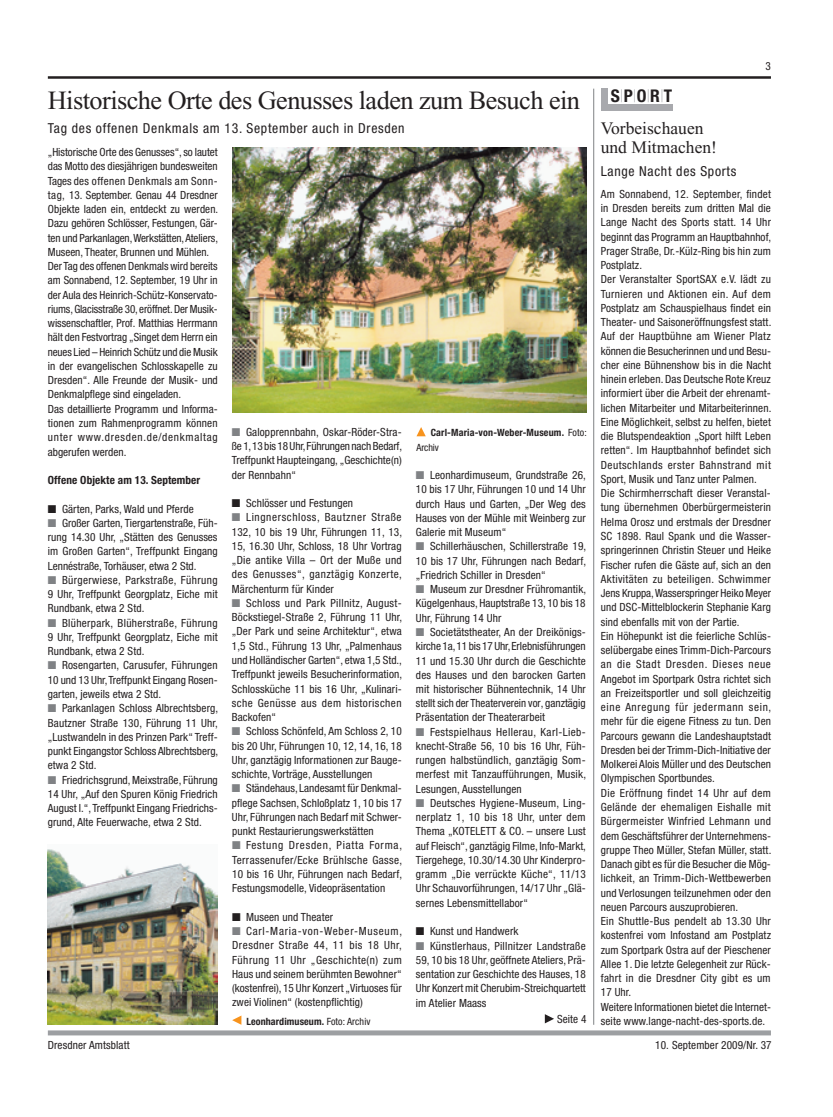
<style>
.page{position:relative;width:833px;height:1117px;background:#fff}
.page>*{position:absolute;margin:0;border:0;box-sizing:border-box;transform-origin:0 0}
.t1{font:26.25px "Times";letter-spacing:-.02em;color:#231f20}
.t2{font:17.5px/18.8px "Times";color:#231f20}
.t3{font:700 condensed 17.5px "Helvetica Neue";color:#231f20}
.t4{font:condensed 13.75px "Helvetica Neue";letter-spacing:.05em;color:#231f20}
.t5{font:condensed 11.25px/14.2px "Helvetica Neue";letter-spacing:.01em;color:#231f20;text-align:justify}
.t6{font:700 condensed 11.25px "Helvetica Neue";letter-spacing:.01em;color:#231f20}
.t7{font:700 condensed 10px/14.2px "Helvetica Neue";letter-spacing:.015em;color:#231f20}
.s1{color:#808285}
.s2{font-weight:400}
.s3{font-weight:100;color:#a8a9ad}
</style>
<div class="page">
<hr style="left:48px;top:76px;width:723px;height:3px;background:#231f20">
<div style="left:48px;top:1030px;width:723px;height:5px;background:#9d9fa2"></div>
<svg style="left:416px;top:427px;width:10px;height:9px"></svg>
<img style="left:232px;top:147px;width:354px;height:266px">
<svg style="left:232px;top:1015px;width:9px;height:9px"></svg>
<img style="left:48px;top:849px;width:170px;height:175px">
<svg style="left:545px;top:1014px;width:9px;height:9px"></svg>
<hr style="left:593px;top:89px;width:1px;height:935px;background:#808285">
<div style="left:601px;top:89px;width:71px;height:22px;background:#a8a9ad"></div>
<div style="left:608px;top:89px;width:65px;height:15px;background:#fff"></div>
<p class="t1" style="left:48px;top:86px;width:533px">Historische Orte des Genusses laden zum Besuch ein</p>
<p class="t4" style="left:48px;top:120px;width:358px">Tag des offenen Denkmals am 13. September auch in Dresden</p>
<p class="t5" style="left:48px;top:145px;width:172px;text-align:left">„Historische Orte des Genusses“, so lautet das Motto des diesjährigen bundesweiten Tages des offenen Denkmals am Sonn&shy;tag, 13. September. Genau 44 Dresdner Objekte laden ein, entdeckt zu werden.<br>Dazu gehören Schlösser, Festungen, Gär&shy;ten und Parkanlagen, Werkstätten, Ateliers, Museen, Theater, Brunnen und Mühlen.<br>Der Tag des offenen Denkmals wird bereits am Sonnabend, 12. September, 19 Uhr in der Aula des Heinrich-Schütz-Konservato&shy;riums, Glacisstraße 30, eröffnet. Der Musik&shy;wissenschaftler, Prof. Matthias Herrmann hält den Festvortrag „Singet dem Herrn ein neues Lied – Heinrich Schütz und die Musik in der evangelischen Schlosskapelle zu Dresden“. Alle Freunde der Musik- und Denkmalpflege sind eingeladen.<br>Das detaillierte Programm und Informa&shy;tionen zum Rahmenprogramm können unter www.dresden.de/denkmaltag abgerufen werden.</p>
<p class="t6" style="left:48px;top:473px;width:154px">Offene Objekte am 13. September</p>
<p class="t5" style="left:48px;top:501px;width:147px">■ Gärten, Parks, Wald und Pferde</p>
<p class="t5" style="left:48px;top:515px;width:171px"><span class="s1">■</span> Großer Garten, Tiergartenstraße, Füh&shy;rung 14.30 Uhr, „Stätten des Genusses im Großen Garten“, Treffpunkt Eingang Lennéstraße, Torhäuser, etwa 2 Std.</p>
<p class="t5" style="left:48px;top:572px;width:171px"><span class="s1">■</span> Bürgerwiese, Parkstraße, Führung 9 Uhr, Treffpunkt Georgplatz, Eiche mit Rundbank, etwa 2 Std.</p>
<p class="t5" style="left:48px;top:615px;width:171px"><span class="s1">■</span> Blüherpark, Blüherstraße, Führung 9 Uhr, Treffpunkt Georgplatz, Eiche mit Rundbank, etwa 2 Std.</p>
<p class="t5" style="left:48px;top:658px;width:171px"><span class="s1">■</span> Rosengarten, Carusufer, Führungen 10 und 13 Uhr, Treffpunkt Eingang Rosen&shy;garten, jeweils etwa 2 Std.</p>
<p class="t5" style="left:48px;top:701px;width:172px"><span class="s1">■</span> Parkanlagen Schloss Albrechtsberg, Bautzner Straße 130, Führung 11 Uhr, „Lustwandeln in des Prinzen Park“ Treff&shy;punkt Eingangstor Schloss Albrechtsberg, etwa 2 Std.</p>
<p class="t5" style="left:48px;top:772px;width:171px"><span class="s1">■</span> Friedrichsgrund, Meixstraße, Führung 14 Uhr, „Auf den Spuren König Friedrich August I.“, Treffpunkt Eingang Friedrichs&shy;grund, Alte Feuerwache, etwa 2 Std.</p>
<p class="t5" style="left:232px;top:424px;width:172px"><span class="s1">■</span> Galopprennbahn, Oskar-Röder-Stra&shy;ße 1, 13 bis 18 Uhr, Führungen nach Bedarf, Treffpunkt Haupteingang, „Geschichte(n) der Rennbahn“</p>
<p class="t5" style="left:232px;top:496px;width:123px">■ Schlösser und Festungen</p>
<p class="t5" style="left:232px;top:510px;width:172px"><span class="s1">■</span> Lingnerschloss, Bautzner Straße 132, 10 bis 19 Uhr, Führungen 11, 13, 15, 16.30 Uhr, Schloss, 18 Uhr Vortrag „Die antike Villa – Ort der Muße und des Genusses“, ganztägig Konzerte, Märchenturm für Kinder</p>
<p class="t5" style="left:232px;top:595px;width:172px;text-align:left"><span class="s1">■</span> Schloss und Park Pillnitz, August-Böckstiegel-Straße 2, Führung 11 Uhr, „Der Park und seine Architektur“, etwa 1,5 Std., Führung 13 Uhr, „Palmenhaus und Holländischer Garten“, etwa 1,5 Std., Treffpunkt jeweils Besucherinformation, Schlossküche 11 bis 16 Uhr, „Kulinari&shy;sche Genüsse aus dem historischen Backofen“</p>
<p class="t5" style="left:232px;top:724px;width:171px"><span class="s1">■</span> Schloss Schönfeld, Am Schloss 2, 10 bis 20 Uhr, Führungen 10, 12, 14, 16, 18<br>Uhr, ganztägig Informationen zur Bauge&shy;schichte, Vorträge, Ausstellungen</p>
<p class="t5" style="left:232px;top:781px;width:171px"><span class="s1">■</span> Ständehaus, Landesamt für Denkmal&shy;pflege Sachsen, Schloßplatz 1, 10 bis 17<br>Uhr, Führungen nach Bedarf mit Schwer&shy;punkt Restaurierungswerkstätten</p>
<p class="t5" style="left:232px;top:838px;width:172px"><span class="s1">■</span> Festung Dresden, Piatta Forma, Terrassenufer/Ecke Brühlsche Gasse, 10 bis 16 Uhr, Führungen nach Bedarf, Festungsmodelle, Videopräsentation</p>
<p class="t5" style="left:232px;top:909px;width:103px">■ Museen und Theater</p>
<p class="t5" style="left:232px;top:923px;width:171px"><span class="s1">■</span> Carl-Maria-von-Weber-Museum, Dresdner Straße 44, 11 bis 18 Uhr, Führung 11 Uhr „Geschichte(n) zum Haus und seinem berühmten Bewohner“ (kostenfrei), 15 Uhr Konzert „Virtuoses für zwei Violinen“ (kostenpflichtig)</p>
<p class="t7" style="left:416px;top:425px;width:172px;text-indent:14px">Carl-Maria-von-Weber-Museum. <span class="s2">Foto:<br>Archiv</span></p>
<p class="t5" style="left:416px;top:468px;width:172px"><span class="s1">■</span> Leonhardimuseum, Grundstraße 26, 10 bis 17 Uhr, Führungen 10 und 14 Uhr durch Haus und Garten, „Der Weg des Hauses von der Mühle mit Weinberg zur Galerie mit Museum“</p>
<p class="t5" style="left:416px;top:539px;width:172px"><span class="s1">■</span> Schillerhäuschen, Schillerstraße 19, 10 bis 17 Uhr, Führungen nach Bedarf, „Friedrich Schiller in Dresden“</p>
<p class="t5" style="left:416px;top:582px;width:172px"><span class="s1">■</span> Museum zur Dresdner Frühromantik, Kügelgenhaus, Hauptstraße 13, 10 bis 18<br>Uhr, Führung 14 Uhr</p>
<p class="t5" style="left:416px;top:624px;width:171px"><span class="s1">■</span> Societätstheater, An der Dreikönigs&shy;kirche 1a, 11 bis 17 Uhr, Erlebnisführungen 11 und 15.30 Uhr durch die Geschichte des Hauses und den barocken Garten mit historischer Bühnentechnik, 14 Uhr stellt sich der Theaterverein vor, ganztägig Präsentation der Theaterarbeit</p>
<p class="t5" style="left:416px;top:724px;width:172px"><span class="s1">■</span> Festspielhaus Hellerau, Karl-Lieb&shy;knecht-Straße 56, 10 bis 16 Uhr, Füh&shy;rungen halbstündlich, ganztägig Som&shy;merfest mit Tanzaufführungen, Musik, Lesungen, Ausstellungen</p>
<p class="t5" style="left:416px;top:795px;width:172px;text-align:left"><span class="s1">■</span> Deutsches Hygiene-Museum, Ling&shy;nerplatz 1, 10 bis 18 Uhr, unter dem Thema „KOTELETT &amp; CO. – unsere Lust auf Fleisch“, ganztägig Filme, Info-Markt, Tiergehege, 10.30/14.30 Uhr Kinderpro&shy;gramm „Die verrückte Küche“, 11/13<br>Uhr Schauvorführungen, 14/17 Uhr „Glä&shy;sernes Lebensmittellabor“</p>
<p class="t5" style="left:416px;top:923px;width:104px">■ Kunst und Handwerk</p>
<p class="t5" style="left:416px;top:938px;width:171px"><span class="s1">■</span> Künstlerhaus, Pillnitzer Landstraße 59, 10 bis 18 Uhr, geöffnete Ateliers, Prä&shy;sentation zur Geschichte des Hauses, 18<br>Uhr Konzert mit Cherubim-Streichquartett im Atelier Maass</p>
<p class="t7" style="left:246px;top:1013px;width:126px">Leonhardimuseum. <span class="s2">Foto: Archiv</span></p>
<p class="t5" style="left:557px;top:1012px;width:31px">Seite 4</p>
<p class="t3" style="left:611px;top:85px;width:60px">s<span class="s3">|</span>p<span class="s3">|</span>o<span class="s3">|</span>r<span class="s3">|</span>t</p>
<p class="t5" style="left:765px;top:59px;width:7px">3</p>
<p class="t2" style="left:601px;top:119px;width:118px">Vorbeischauen und Mitmachen!</p>
<p class="t4" style="left:601px;top:163px;width:137px">Lange Nacht des Sports</p>
<p class="t5" style="left:601px;top:187px;width:172px;text-align:left">Am Sonnabend, 12. September, findet in Dresden bereits zum dritten Mal die Lange Nacht des Sports statt. 14 Uhr beginnt das Programm an Hauptbahnhof, Prager Straße, Dr.-Külz-Ring bis hin zum Postplatz.<br>Der Veranstalter SportSAX e.V. lädt zu Turnieren und Aktionen ein. Auf dem Postplatz am Schauspielhaus findet ein Theater- und Saisoneröffnungsfest statt.<br>Auf der Hauptbühne am Wiener Platz können die Besucherinnen und und Besu&shy;cher eine Bühnenshow bis in die Nacht hinein erleben. Das Deutsche Rote Kreuz informiert über die Arbeit der ehrenamt&shy;lichen Mitarbeiter und Mitarbeiterinnen.<br>Eine Möglichkeit, selbst zu helfen, bietet die Blutspendeaktion „Sport hilft Leben retten“. Im Hauptbahnhof befindet sich Deutschlands erster Bahnstrand mit Sport, Musik und Tanz unter Palmen.<br>Die Schirmherrschaft dieser Veranstal&shy;tung übernehmen Oberbürgermeisterin Helma Orosz und erstmals der Dresdner SC 1898. Raul Spank und die Wasser&shy;springerinnen Christin Steuer und Heike Fischer rufen die Gäste auf, sich an den Aktivitäten zu beteiligen. Schwimmer Jens Kruppa, Wasserspringer Heiko Meyer und DSC-Mittelblockerin Stephanie Karg sind ebenfalls mit von der Partie.<br>Ein Höhepunkt ist die feierliche Schlüs&shy;selübergabe eines Trimm-Dich-Parcours an die Stadt Dresden. Dieses neue Angebot im Sportpark Ostra richtet sich an Freizeitsportler und soll gleichzeitig eine Anregung für jedermann sein, mehr für die eigene Fitness zu tun. Den Parcours gewann die Landeshauptstadt Dresden bei der Trimm-Dich-Initiative der Molkerei Alois Müller und des Deutschen Olympischen Sportbundes.<br>Die Eröffnung findet 14 Uhr auf dem Gelände der ehemaligen Eishalle mit Bürgermeister Winfried Lehmann und dem Geschäftsführer der Unternehmens&shy;gruppe Theo Müller, Stefan Müller, statt.<br>Danach gibt es für die Besucher die Mög&shy;lichkeit, an Trimm-Dich-Wettbewerben und Verlosungen teilzunehmen oder den neuen Parcours auszuprobieren.<br>Ein Shuttle-Bus pendelt ab 13.30 Uhr kostenfrei vom Infostand am Postplatz zum Sportpark Ostra auf der Pieschener Allee 1. Die letzte Gelegenheit zur Rück&shy;fahrt in die Dresdner City gibt es um 17 Uhr.<br>Weitere Informationen bietet die Internet&shy;seite www.lange-nacht-des-sports.de.</p>
<p class="t5" style="left:48px;top:1037px;width:83px">Dresdner Amtsblatt</p>
<p class="t5" style="left:655px;top:1038px;width:118px">10. September 2009/Nr. 37</p>
</div>
